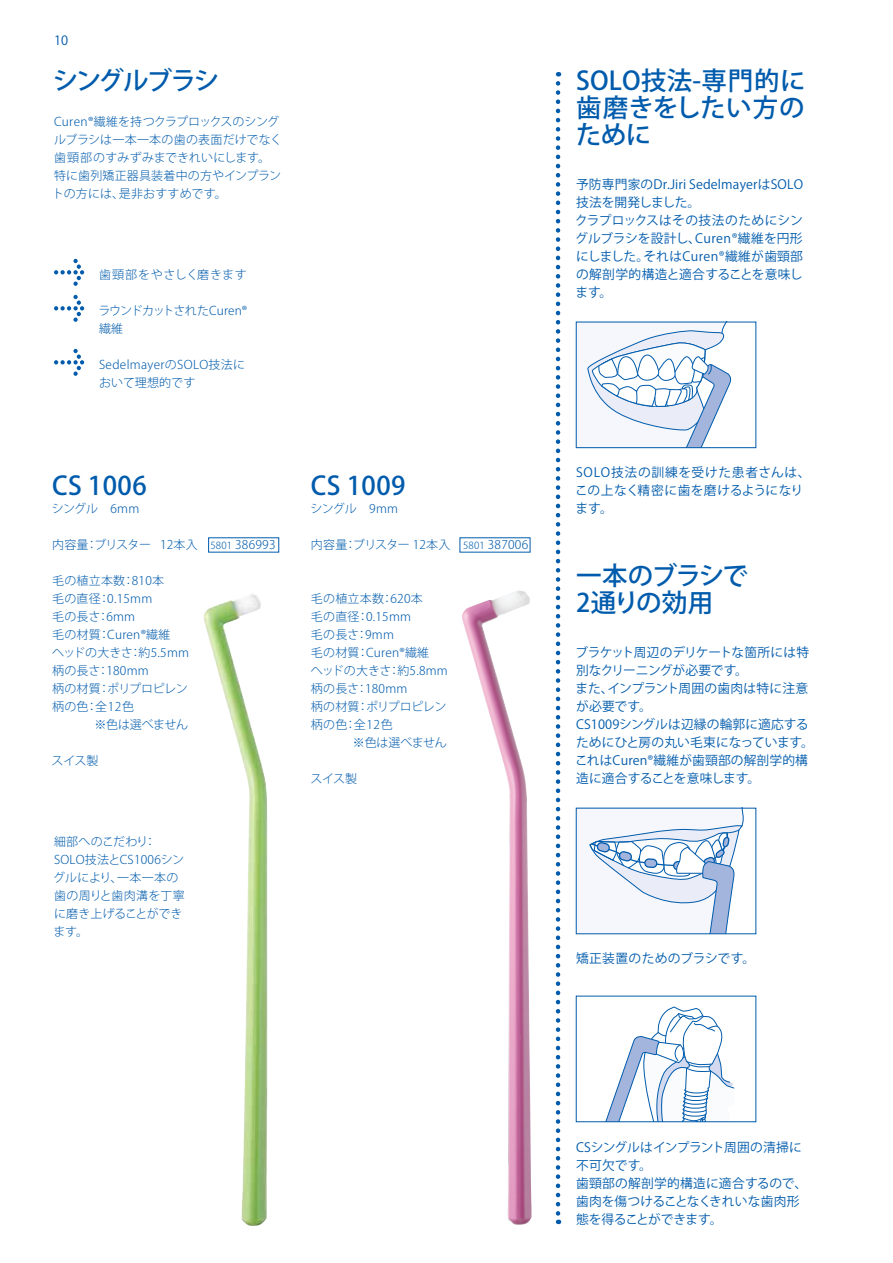
<style>
.page{position:relative;width:893px;height:1263px;background:#fff}
.page>*{position:absolute;margin:0;border:0;box-sizing:border-box;transform-origin:0 0}
.t1{font:500 25.5px/27px "Koz Go Pro";letter-spacing:.01em;color:#005bac;text-align:justify}
.t2{font:500 25.5px/27px "Koz Go Pro";letter-spacing:-.06em;color:#005bac}
.t3{font:500 25.5px "Koz Go Pro";letter-spacing:-.08em;color:#005bac}
.t4{font:12.75px/18px "Koz Go Pro";letter-spacing:.01em;color:#005bac}
.t5{font:12.75px/18px "Koz Go Pro";letter-spacing:.04em;color:#005bac}
.t6{font:12.75px "Koz Go Pro";letter-spacing:.03em;color:#005bac}
.t7{font:300 12px/18px "Koz Go Pro";letter-spacing:.02em;color:#005bac}
.t8{font:300 12px/18px "Koz Go Pro";letter-spacing:-.04em;color:#005bac}
.t9{font:300 12px "Koz Go Pro";letter-spacing:.06em;color:#005bac}
.t10{font:300 12px "Koz Go Pro";letter-spacing:-.02em;color:#005bac}
.s1{font-size:9.75px}
</style>
<div class="page">
<svg style="left:587px;top:324px;width:145px;height:122px"></svg>
<div style="left:576px;top:322px;width:180px;height:126px;border:1px solid #005bac"></div>
<svg style="left:54px;top:259px;width:30px;height:27px"></svg>
<svg style="left:54px;top:295px;width:30px;height:27px"></svg>
<svg style="left:54px;top:349px;width:30px;height:27px"></svg>
<img style="left:204px;top:594px;width:64px;height:632px">
<svg style="left:556px;top:83px;width:4px;height:1141px"></svg>
<svg style="left:589px;top:810px;width:155px;height:122px"></svg>
<svg style="left:576px;top:1007px;width:161px;height:116px"></svg>
<img style="left:462px;top:590px;width:70px;height:635px">
<p class="t4" style="left:54px;top:32px;width:16px">10</p>
<h1 class="t3" style="left:53px;top:64px;width:168px">シングルブラシ</h1>
<p class="t7" style="left:52px;top:113px;width:231px">Curen®繊維を持つクラプロックスのシングルブラシは一本一本の歯の表面だけでなく歯頸部のすみずみまできれいにします。特に歯列矯正器具装着中の方やインプラントの方には、是非おすすめです。</p>
<p class="t9" style="left:99px;top:267px;width:149px">歯頸部をやさしく磨きます</p>
<p class="t8" style="left:98px;top:302px;width:150px">ラウンドカットされたCuren®繊維</p>
<p class="t7" style="left:99px;top:356px;width:148px">SedelmayerのSOLO技法において理想的です</p>
<h1 class="t1" style="left:52px;top:473px;width:96px">CS 1006</h1>
<p class="t7" style="left:52px;top:500px;width:126px">シングル　6mm　　　</p>
<p class="t7" style="left:52px;top:536px;width:225px">内容量：ブリスター 12本入　<span class="s1">5801</span> 386993</p>
<p class="t7" style="left:52px;top:572px;width:138px">毛の植立本数：810本<br>毛の直径：0.15mm<br>毛の長さ：6mm<br>毛の材質：Curen®繊維<br>ヘッドの大きさ：約5.5mm柄の長さ：180mm<br>柄の材質：ポリプロピレン柄の色：全12色<br>　　　 ※色は選べません</p>
<p class="t7" style="left:52px;top:752px;width:48px">スイス製</p>
<p class="t7" style="left:53px;top:833px;width:133px">細部へのこだわり：<br>SOLO技法とCS1006シングルにより、一本一本の歯の周りと歯肉溝を丁寧に磨き上げることができます。</p>
<h1 class="t1" style="left:311px;top:473px;width:96px">CS 1009</h1>
<p class="t7" style="left:310px;top:500px;width:89px">シングル　9mm</p>
<p class="t7" style="left:311px;top:536px;width:219px">内容量：ブリスター 12本入　<span class="s1">5801</span> 387006</p>
<p class="t7" style="left:311px;top:590px;width:138px">毛の植立本数：620本<br>毛の直径：0.15mm<br>毛の長さ：9mm<br>毛の材質：Curen®繊維<br>ヘッドの大きさ：約5.8mm柄の長さ：180mm<br>柄の材質：ポリプロピレン柄の色：全12色</p>
<p class="t10" style="left:353px;top:735px;width:95px">※色は選べません</p>
<p class="t7" style="left:310px;top:770px;width:48px">スイス製</p>
<h1 class="t1" style="left:576px;top:68px;width:231px">SOLO技法-専門的に歯磨きをしたい方のために</h1>
<p class="t4" style="left:575px;top:176px;width:229px">予防専門家のDr.Jiri SedelmayerはSOLO技法を開発しました。<br>クラプロックスはその技法のためにシングルブラシを設計し、Curen®繊維を円形にしました。それはCuren®繊維が歯頸部の解剖学的構造と適合することを意味します。</p>
<p class="t5" style="left:575px;top:464px;width:237px">SOLO技法の訓練を受けた患者さんは、この上なく精密に歯を磨けるようになります。</p>
<h1 class="t2" style="left:576px;top:563px;width:173px">一本のブラシで<br>2通りの効用</h1>
<p class="t4" style="left:575px;top:644px;width:240px">ブラケット周辺のデリケートな箇所には特別なクリーニングが必要です。<br>また、インプラント周囲の歯肉は特に注意が必要です。<br>CS1009シングルは辺縁の輪郭に適応するためにひと房の丸い毛束になっています。これはCuren®繊維が歯頸部の解剖学的構造に適合することを意味します。</p>
<p class="t6" style="left:576px;top:950px;width:181px">矯正装置のためのブラシです。</p>
<p class="t4" style="left:576px;top:1139px;width:233px">CSシングルはインプラント周囲の清掃に不可欠です。<br>歯頸部の解剖学的構造に適合するので、歯肉を傷つけることなくきれいな歯肉形態を得ることができます。</p>
</div>
